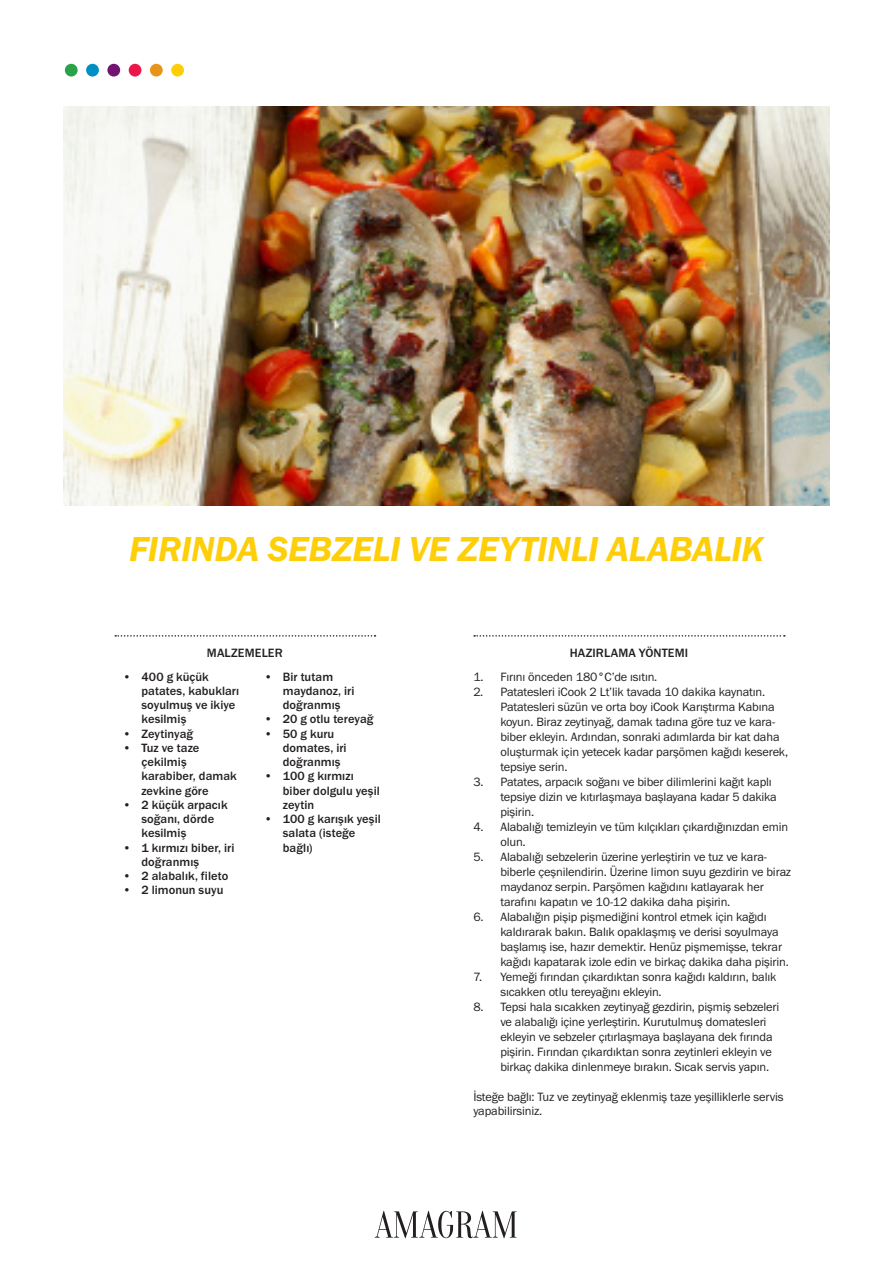
<style>
.page{position:relative;width:893px;height:1263px;background:#fff}
.page>*{position:absolute;margin:0;border:0;box-sizing:border-box;transform-origin:0 0}
.Cards_description_He{font:36px "Franklin Gothic URW Dem Ita";letter-spacing:-.005em;color:#fece08}
.Cards_description_co{font:12.45px/15px "Franklin Gothic URW Boo";letter-spacing:-.01em;color:#231f20}
.INGREDIENTS_Versal_8{font:500 12.45px/14.2px "Franklin Gothic URW";letter-spacing:.005em;color:#231f20}
.s1{font-family:"Franklin Gothic URW Boo";font-weight:400}
</style>
<div class="page">
<img style="left:64px;top:106px;width:765px;height:400px">
<svg style="left:474px;top:635px;width:311px;height:2px"></svg>
<svg style="left:115px;top:635px;width:260px;height:2px"></svg>
<div style="left:171px;top:64px;width:13px;height:13px;background:#fece08;border-radius:50%"></div>
<div style="left:150px;top:64px;width:13px;height:13px;background:#e89418;border-radius:50%"></div>
<div style="left:129px;top:64px;width:12px;height:13px;background:#ed164b;border-radius:50%"></div>
<div style="left:107px;top:64px;width:13px;height:13px;background:#731372;border-radius:50%"></div>
<div style="left:86px;top:64px;width:13px;height:13px;background:#008fc5;border-radius:50%"></div>
<div style="left:65px;top:64px;width:13px;height:13px;background:#29a347;border-radius:50%"></div>
<svg style="left:375px;top:1211px;width:142px;height:27px"></svg>
<p class="Cards_description_He" style="left:129px;top:525px;width:636px">FIRINDA SEBZELI VE ZEYTINLI ALABALIK</p>
<p class="INGREDIENTS_Versal_8" style="left:207px;top:645px;width:77px">MALZEMELER</p>
<p class="INGREDIENTS_Versal_8" style="left:141px;top:669px;width:99px;text-indent:-18px"><span class="s1">•</span> 400 g küçük patates, kabukları soyulmuş ve ikiye kesilmiş</p>
<p class="INGREDIENTS_Versal_8" style="left:123px;top:726px;width:72px"><span class="s1">•</span> Zeytinyağ</p>
<p class="INGREDIENTS_Versal_8" style="left:141px;top:740px;width:97px;text-indent:-18px"><span class="s1">•</span> Tuz ve taze çekilmiş karabiber, damak zevkine göre</p>
<p class="INGREDIENTS_Versal_8" style="left:141px;top:797px;width:88px;text-indent:-18px"><span class="s1">•</span> 2 küçük arpacık soğanı, dörde kesilmiş</p>
<p class="INGREDIENTS_Versal_8" style="left:141px;top:840px;width:94px;text-indent:-18px"><span class="s1">•</span> 1 kırmızı biber, iri doğranmış</p>
<p class="INGREDIENTS_Versal_8" style="left:123px;top:869px;width:107px"><span class="s1">•</span> 2 alabalık, fileto</p>
<p class="INGREDIENTS_Versal_8" style="left:123px;top:883px;width:102px"><span class="s1">•</span> 2 limonun suyu</p>
<p class="INGREDIENTS_Versal_8" style="left:283px;top:669px;width:73px;text-indent:-18px"><span class="s1">•</span> Bir tutam maydanoz, iri doğranmış</p>
<p class="INGREDIENTS_Versal_8" style="left:264px;top:712px;width:111px"><span class="s1">•</span> 20 g otlu tereyağ</p>
<p class="INGREDIENTS_Versal_8" style="left:283px;top:726px;width:65px;text-indent:-18px"><span class="s1">•</span> 50 g kuru domates, iri doğranmış</p>
<p class="INGREDIENTS_Versal_8" style="left:283px;top:769px;width:98px;text-indent:-18px"><span class="s1">•</span> 100 g kırmızı biber dolgulu yeşil zeytin</p>
<p class="INGREDIENTS_Versal_8" style="left:283px;top:812px;width:100px;text-indent:-18px"><span class="s1">•</span> 100 g karışık yeşil salata (isteğe bağlı)</p>
<p class="INGREDIENTS_Versal_8" style="left:570px;top:645px;width:120px">HAZIRLAMA YÖNTEMI</p>
<p class="Cards_description_co" style="left:473px;top:669px;width:186px">1. Fırını önceden 180°C’de ısıtın.</p>
<p class="Cards_description_co" style="left:500px;top:684px;width:289px;text-indent:-27px">2. Patatesleri iCook 2 Lt’lik tavada 10 dakika kaynatın.<br>Patatesleri süzün ve orta boy iCook Karıştırma Kabına koyun. Biraz zeytinyağ, damak tadına göre tuz ve kara&shy;biber ekleyin. Ardından, sonraki adımlarda bir kat daha oluşturmak için yetecek kadar parşömen kağıdı keserek, tepsiye serin.</p>
<p class="Cards_description_co" style="left:500px;top:774px;width:278px;text-indent:-27px">3. Patates, arpacık soğanı ve biber dilimlerini kağıt kaplı tepsiye dizin ve kıtırlaşmaya başlayana kadar 5 dakika pişirin.</p>
<p class="Cards_description_co" style="left:500px;top:819px;width:290px;text-indent:-27px">4. Alabalığı temizleyin ve tüm kılçıkları çıkardığınızdan emin olun.</p>
<p class="Cards_description_co" style="left:500px;top:849px;width:292px;text-indent:-27px">5. Alabalığı sebzelerin üzerine yerleştirin ve tuz ve kara&shy;biberle çeşnilendirin. Üzerine limon suyu gezdirin ve biraz maydanoz serpin. Parşömen kağıdını katlayarak her tarafını kapatın ve 10-12 dakika daha pişirin.</p>
<p class="Cards_description_co" style="left:500px;top:909px;width:290px;text-indent:-27px">6. Alabalığın pişip pişmediğini kontrol etmek için kağıdı kaldırarak bakın. Balık opaklaşmış ve derisi soyulmaya başlamış ise, hazır demektir. Henüz pişmemişse, tekrar kağıdı kapatarak izole edin ve birkaç dakika daha pişirin.</p>
<p class="Cards_description_co" style="left:500px;top:969px;width:278px;text-indent:-27px">7. Yemeği fırından çıkardıktan sonra kağıdı kaldırın, balık sıcakken otlu tereyağını ekleyin.</p>
<p class="Cards_description_co" style="left:500px;top:999px;width:280px;text-indent:-27px">8. Tepsi hala sıcakken zeytinyağ gezdirin, pişmiş sebzeleri ve alabalığı içine yerleştirin. Kurutulmuş domatesleri ekleyin ve sebzeler çıtırlaşmaya başlayana dek fırında pişirin. Fırından çıkardıktan sonra zeytinleri ekleyin ve birkaç dakika dinlenmeye bırakın. Sıcak servis yapın.</p>
<p class="Cards_description_co" style="left:473px;top:1089px;width:312px">İsteğe bağlı: Tuz ve zeytinyağ eklenmiş taze yeşilliklerle servis yapabilirsiniz.</p>
</div>
